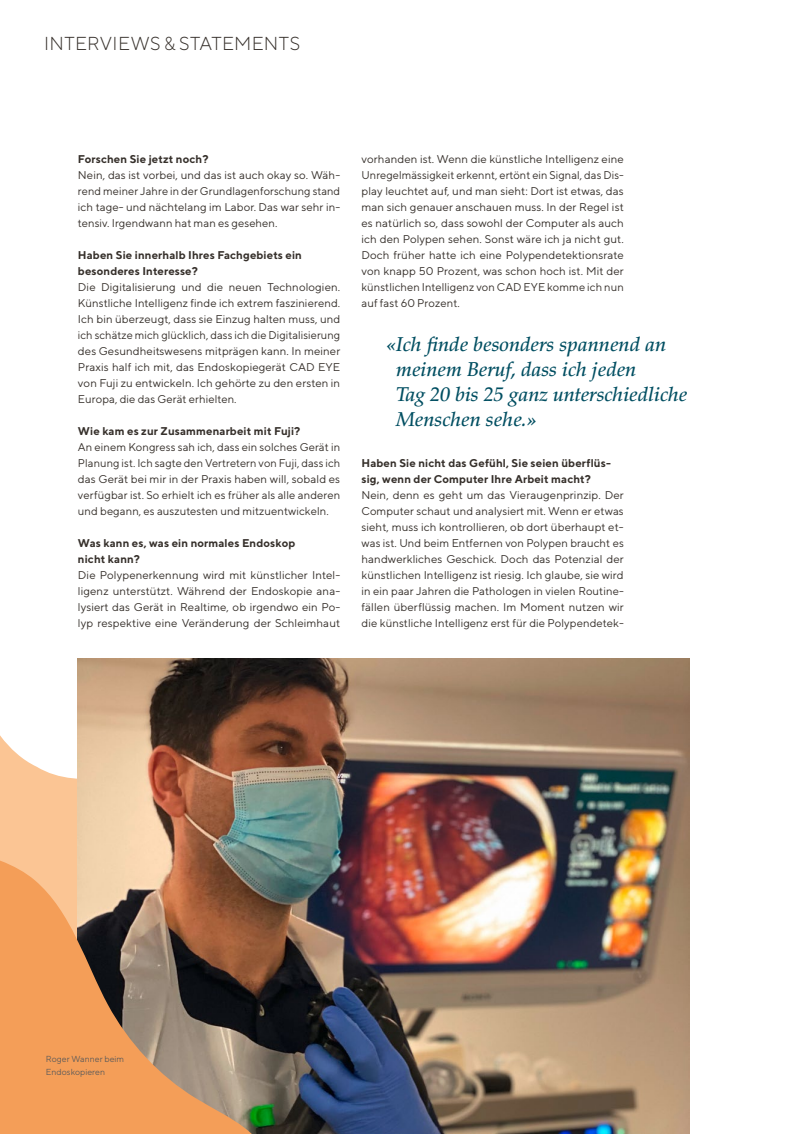
<style>
.page{position:relative;width:801px;height:1134px;background:#fff}
.page>*{position:absolute;margin:0;border:0;box-sizing:border-box;transform-origin:0 0}
.t1{font:italic 500 20px/25px "Palatino LT Std";color:#004e61}
.t2{font:300 18.75px "TT Norms";letter-spacing:.02em;color:#36302b}
.t3{font:11.25px/16px "TT Norms";letter-spacing:.005em;color:#36302b;text-align:justify}
.t4{font:700 11.25px/16px "TT Norms";letter-spacing:.01em;color:#36302b}
.t5{font:8.75px/12.5px "TT Norms";color:#605d5a}
</style>
<div class="page">
<svg style="left:0;top:658px;width:449px;height:182px"></svg>
<img style="left:78px;top:659px;width:611px;height:475px">
<svg style="left:0;top:840px;width:277px;height:294px;background:#b5855c"></svg>
<h2 class="t2" style="left:44px;top:32px;width:257px">INTERVIEWS &amp; STATEMENTS</h2>
<p class="t4" style="left:78px;top:150px;width:132px">Forschen Sie jetzt noch?</p>
<p class="t3" style="left:78px;top:166px;width:264px">Nein, das ist vorbei, und das ist auch okay so. Wäh&shy;rend meiner Jahre in der Grundlagenforschung stand ich tage- und nächtelang im Labor. Das war sehr in&shy;tensiv. Irgendwann hat man es gesehen.</p>
<p class="t4" style="left:78px;top:246px;width:225px">Haben Sie innerhalb Ihres Fachgebiets ein besonderes Interesse?</p>
<p class="t3" style="left:78px;top:278px;width:264px">Die Digitalisierung und die neuen Technologien.<br>Künstliche Intelligenz finde ich extrem faszinierend.<br>Ich bin überzeugt, dass sie Einzug halten muss, und ich schätze mich glücklich, dass ich die Digitalisierung des Gesundheitswesens mitprägen kann. In meiner Praxis half ich mit, das Endoskopiegerät CAD EYE von Fuji zu entwickeln. Ich gehörte zu den ersten in Europa, die das Gerät erhielten.</p>
<p class="t4" style="left:78px;top:422px;width:224px">Wie kam es zur Zusammenarbeit mit Fuji?</p>
<p class="t3" style="left:78px;top:438px;width:264px">An einem Kongress sah ich, dass ein solches Gerät in Planung ist. Ich sagte den Vertretern von Fuji, dass ich das Gerät bei mir in der Praxis haben will, sobald es verfügbar ist. So erhielt ich es früher als alle anderen und begann, es auszutesten und mitzuentwickeln.</p>
<p class="t4" style="left:78px;top:534px;width:219px">Was kann es, was ein normales Endoskop nicht kann?</p>
<p class="t3" style="left:78px;top:566px;width:264px">Die Polypenerkennung wird mit künstlicher Intel&shy;ligenz unterstützt. Während der Endoskopie ana&shy;lysiert das Gerät in Realtime, ob irgendwo ein Po&shy;lyp respektive eine Veränderung der Schleimhaut</p>
<p class="t3" style="left:361px;top:150px;width:264px">vorhanden ist. Wenn die künstliche Intelligenz eine Unregelmässigkeit erkennt, ertönt ein Signal, das Dis&shy;play leuchtet auf, und man sieht: Dort ist etwas, das man sich genauer anschauen muss. In der Regel ist es natürlich so, dass sowohl der Computer als auch ich den Polypen sehen. Sonst wäre ich ja nicht gut.<br>Doch früher hatte ich eine Polypendetektionsrate von knapp 50 Prozent, was schon hoch ist. Mit der künstlichen Intelligenz von CAD EYE komme ich nun auf fast 60 Prozent.</p>
<h1 class="t1" style="left:396px;top:332px;width:293px;text-indent:-10px">«Ich finde besonders spannend an meinem Beruf, dass ich jeden<br>Tag 20 bis 25 ganz unterschiedliche<br>Menschen sehe.»</h1>
<p class="t4" style="left:361px;top:454px;width:251px">Haben Sie nicht das Gefühl, Sie seien überflüs&shy;sig, wenn der Computer Ihre Arbeit macht?</p>
<p class="t3" style="left:361px;top:486px;width:264px">Nein, denn es geht um das Vieraugenprinzip. Der Computer schaut und analysiert mit. Wenn er etwas sieht, muss ich kontrollieren, ob dort überhaupt et&shy;was ist. Und beim Entfernen von Polypen braucht es handwerkliches Geschick. Doch das Potenzial der künstlichen Intelligenz ist riesig. Ich glaube, sie wird in ein paar Jahren die Pathologen in vielen Routine&shy;fällen überflüssig machen. Im Moment nutzen wir die künstliche Intelligenz erst für die Polypendetek-</p>
<p class="t5" style="left:46px;top:1053px;width:80px">Roger Wanner beim<br>Endoskopieren</p>
</div>
